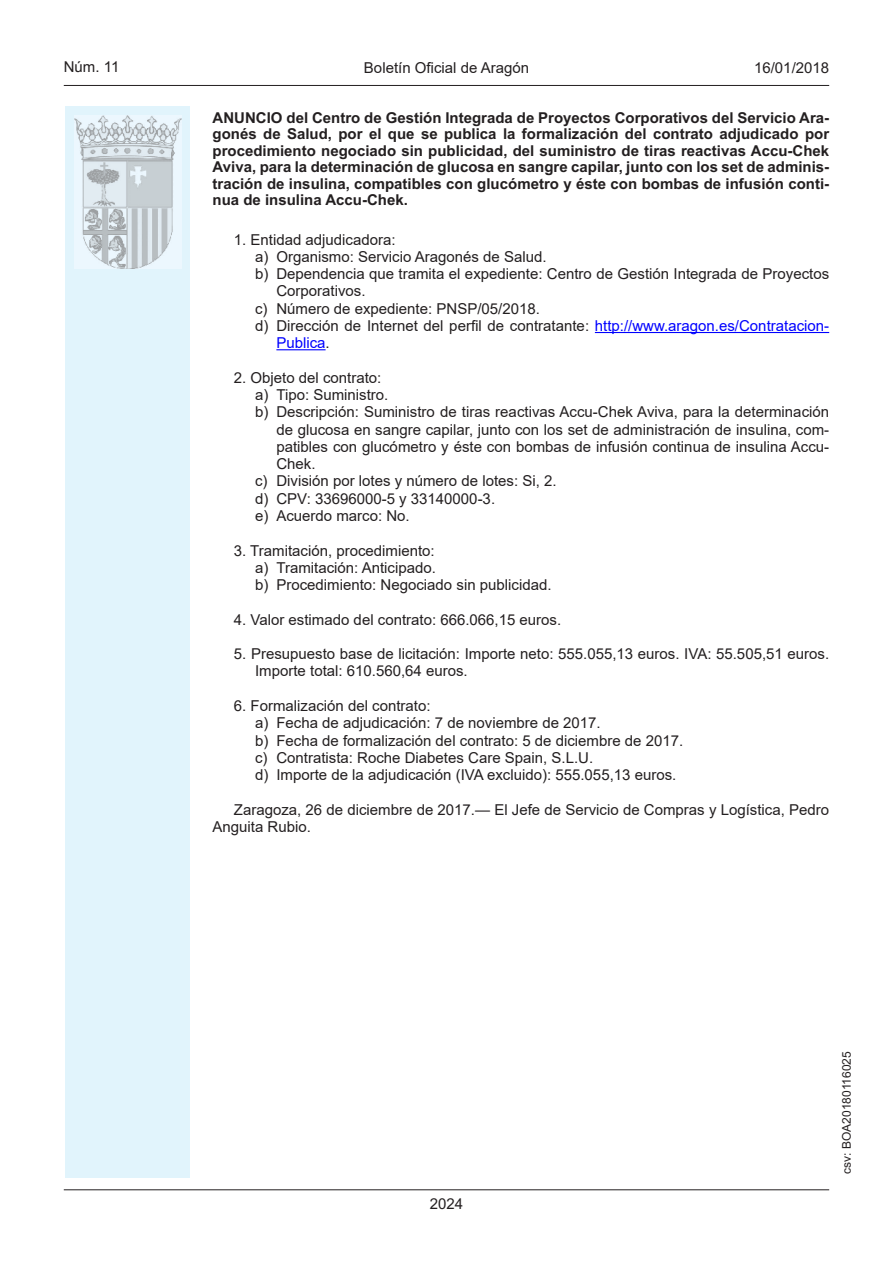
<style>
.page{position:relative;width:893px;height:1263px;background:#fff}
.page>*{position:absolute;margin:0;border:0;box-sizing:border-box;transform-origin:0 0}
.Sangrado_02{font:15px/17.2px "Arial";color:#231f20}
.Titulo_text{font:700 15px/16.5px "Arial";color:#231f20;text-align:justify}
.inicio_de_parrafo{font:15px/17.2px "Arial";color:#231f20}
.Sangrado_01{font:15px/17.2px "Arial";color:#231f20}
.estilo_head-c{font:15px "Arial";color:#231f20}
.estilo_head-d{font:15px "Arial MT2";color:#231f20}
.estilo_head-i{font:15px "Arial MT2";color:#231f20}
.numero_pagina{font:15px "Arial MT2";color:#231f20}
.estilo_head-i-2{font:12px "Arial MT2";color:#231f20}
.s1{color:#00f}
.s2{font-family:"Arial MT2";color:#00f}
.s3{font-family:"Arial MT2"}
</style>
<div class="page">
<div style="left:65px;top:106px;width:125px;height:1072px;background:#e1f4fc"></div>
<img style="left:75px;top:115px;width:106px;height:153px">
<hr style="left:64px;top:85px;width:765px;height:1px;background:#231f20">
<hr style="left:64px;top:1189px;width:765px;height:1px;background:#231f20">
<hr style="left:595px;top:332px;width:234px;height:1px;background:#00f">
<hr style="left:276px;top:349px;width:50px;height:1px;background:#00f">
<p class="estilo_head-i" style="left:64px;top:57px;width:57px">Núm. 11</p>
<p class="estilo_head-c" style="left:364px;top:57px;width:167px">Boletín Oficial de Aragón</p>
<p class="estilo_head-d" style="left:754px;top:57px;width:77px">16/01/2018</p>
<p class="Titulo_text" style="left:213px;top:110px;width:618px">ANUNCIO del Centro de Gestión Integrada de Proyectos Corporativos del Servicio Ara&shy;gonés de Salud, por el que se publica la formalización del contrato adjudicado por procedimiento negociado sin publicidad, del suministro de tiras reactivas Accu-Chek Aviva, para la determinación de glucosa en sangre capilar, junto con los set de adminis&shy;tración de insulina, compatibles con glucómetro y éste con bombas de infusión conti&shy;nua de insulina Accu-Chek.</p>
<p class="inicio_de_parrafo" style="left:234px;top:231px;width:163px">1. Entidad adjudicadora:</p>
<p class="Sangrado_02" style="left:255px;top:248px;width:293px">a) Organismo: Servicio Aragonés de Salud.</p>
<p class="Sangrado_02" style="left:276px;top:265px;width:554px;text-indent:-21px">b) Dependencia que tramita el expediente: Centro de Gestión Integrada de Proyectos<br>Corporativos.</p>
<p class="Sangrado_02" style="left:255px;top:300px;width:286px">c) Número de expediente: PNSP/05/2018.</p>
<p class="Sangrado_02" style="left:276px;top:317px;width:554px;text-indent:-21px">d) Dirección de Internet del perfil de contratante: <span class="s1">http://www.aragon.es/Contratacion</span><span class="s2">-<br></span><span class="s1">Publica</span><span class="s3">.</span></p>
<p class="inicio_de_parrafo" style="left:234px;top:369px;width:149px">2. Objeto del contrato:</p>
<p class="Sangrado_02" style="left:255px;top:386px;width:135px">a) Tipo: Suministro.</p>
<p class="Sangrado_02" style="left:276px;top:403px;width:554px;text-align:justify;text-indent:-21px">b) Descripción: Suministro de tiras reactivas Accu-Chek Aviva, para la determinación de glucosa en sangre capilar, junto con los set de administración de insulina, com&shy;patibles con glucómetro y éste con bombas de infusión continua de insulina Accu-Chek.</p>
<p class="Sangrado_02" style="left:255px;top:472px;width:303px">c) División por lotes y número de lotes: Si, 2.</p>
<p class="Sangrado_02" style="left:255px;top:490px;width:242px">d) CPV: 33696000-5 y 33140000-3.</p>
<p class="Sangrado_02" style="left:255px;top:507px;width:156px">e) Acuerdo marco: No.</p>
<p class="inicio_de_parrafo" style="left:234px;top:541px;width:202px">3. Tramitación, procedimiento:</p>
<p class="Sangrado_02" style="left:255px;top:559px;width:182px">a) Tramitación: Anticipado.</p>
<p class="Sangrado_02" style="left:255px;top:576px;width:298px">b) Procedimiento: Negociado sin publicidad.</p>
<p class="inicio_de_parrafo" style="left:234px;top:611px;width:329px">4. Valor estimado del contrato: 666.066,15 euros.</p>
<p class="Sangrado_01" style="left:255px;top:645px;width:576px;text-indent:-21px">5. Presupuesto base de licitación: Importe neto: 555.055,13 euros. IVA: 55.505,51 euros.<br>Importe total: 610.560,64 euros.</p>
<p class="inicio_de_parrafo" style="left:234px;top:697px;width:198px">6. Formalización del contrato:</p>
<p class="Sangrado_02" style="left:255px;top:714px;width:347px">a) Fecha de adjudicación: 7 de noviembre de 2017.</p>
<p class="Sangrado_02" style="left:255px;top:732px;width:430px">b) Fecha de formalización del contrato: 5 de diciembre de 2017.</p>
<p class="Sangrado_02" style="left:255px;top:749px;width:340px">c) Contratista: Roche Diabetes Care Spain, S.L.U.</p>
<p class="Sangrado_02" style="left:255px;top:766px;width:423px">d) Importe de la adjudicación (IVA excluido): 555.055,13 euros.</p>
<p class="inicio_de_parrafo" style="left:213px;top:801px;width:618px;text-indent:21px">Zaragoza, 26 de diciembre de 2017.— El Jefe de Servicio de Compras y Logística, Pedro<br>Anguita Rubio.</p>
<p class="numero_pagina" style="left:430px;top:1193px;width:35px">2024</p>
<p class="estilo_head-i-2" style="left:838px;top:1174px;width:124px;rotate:-90deg">csv: BOA20180116025</p>
</div>
